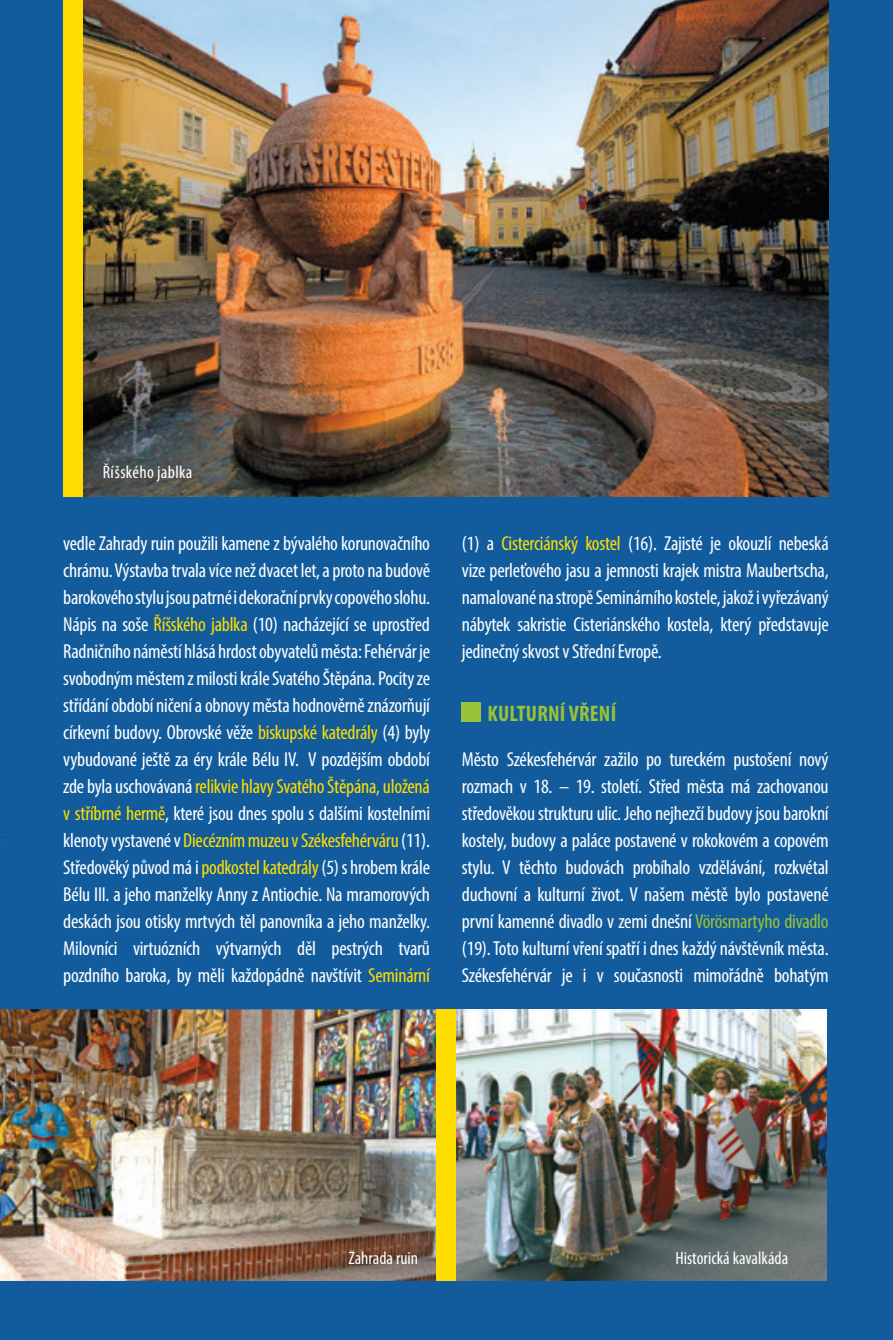
<style>
.page{position:relative;width:893px;height:1340px;background:#fff}
.page>*{position:absolute;margin:0;border:0;box-sizing:border-box;transform-origin:0 0}
.t1{font:700 condensed 22.5px "Myriad Pro";letter-spacing:.01em;color:#98c237}
.t2{font:condensed 20.25px/27px "Myriad Pro";letter-spacing:-.01em;color:#fff;text-align:justify}
.t3{font:condensed 18px "Myriad Pro";color:#fff}
.t4{font:condensed 18px "Myriad Pro";letter-spacing:.02em;color:#fff}
.s1{color:#fd0}
.s2{color:#98c237}
</style>
<div class="page">
<div style="left:0;top:0;width:893px;height:1339px;background:#125c9d"></div>
<div style="left:462px;top:702px;width:19px;height:19px;background:#98c237"></div>
<img style="left:83px;top:0;width:746px;height:496px">
<div style="left:63px;top:0;width:20px;height:496px;background:#fd0"></div>
<img style="left:0;top:1009px;width:827px;height:271px">
<div style="left:436px;top:1009px;width:20px;height:271px;background:#fd0"></div>
<p class="t4" style="left:103px;top:460px;width:91px">Říšského jablka</p>
<p class="t2" style="left:63px;top:529px;width:368px">vedle Zahrady ruin použili kamene z bývalého korunovačního chrámu. Výstavba trvala více než dvacet let, a proto na budově barokového stylu jsou patrné i dekorační prvky copového slohu.<br>Nápis na soše <span class="s1">Říšského jablka</span> (10) nacházející se uprostřed Radničního náměstí hlásá hrdost obyvatelů města: Fehérvár je svobodným městem z milosti krále Svatého Štěpána. Pocity ze střídání období ničení a obnovy města hodnověrně znázorňují církevní budovy. Obrovské věže <span class="s1">biskupské katedrály</span> (4) byly vybudované ještě za éry krále Bélu IV. V pozdějším období zde byla uschovávaná <span class="s1">relikvie hlavy Svatého Štěpána, uložená v stříbrné hermě</span>, které jsou dnes spolu s dalšími kostelními klenoty vystavené v <span class="s1">Diecézním muzeu v Székesfehérváru</span> (11).<br>Středověký původ má i <span class="s1">podkostel katedrály</span> (5) s hrobem krále Bélu III. a jeho manželky Anny z Antiochie. Na mramorových deskách jsou otisky mrtvých těl panovníka a jeho manželky.<br>Milovníci virtuózních výtvarných děl pestrých tvarů pozdního baroka, by měli každopádně navštívit <span class="s1">Seminární</span></p>
<p class="t2" style="left:462px;top:529px;width:368px">(1) a <span class="s1">Cisterciánský kostel</span> (16). Zajisté je okouzlí nebeská vize perleťového jasu a jemnosti krajek mistra Maubertscha, namalované na stropě Seminárního kostele, jakož i vyřezávaný nábytek sakristie Cisteriánského kostela, který představuje jedinečný skvost v Střední Evropě.</p>
<p class="t1" style="left:487px;top:699px;width:130px">KULTURNÍ VŘENÍ</p>
<p class="t2" style="left:462px;top:745px;width:368px">Město Székesfehérvár zažilo po tureckém pustošení nový rozmach v 18. – 19. století. Střed města má zachovanou středověkou strukturu ulic. Jeho nejhezčí budovy jsou barokní kostely, budovy a paláce postavené v rokokovém a copovém stylu. V těchto budovách probíhalo vzdělávání, rozkvétal duchovní a kulturní život. V našem městě bylo postavené první kamenné divadlo v zemi dnešní <span class="s2">Vörösmartyho divadlo </span>(19). Toto kulturní vření spatří i dnes každý návštěvník města.<br>Székesfehérvár je i v současnosti mimořádně bohatým</p>
<p class="t3" style="left:348px;top:1247px;width:71px">Zahrada ruin</p>
<p class="t3" style="left:675px;top:1247px;width:114px">Historická kavalkáda</p>
</div>
